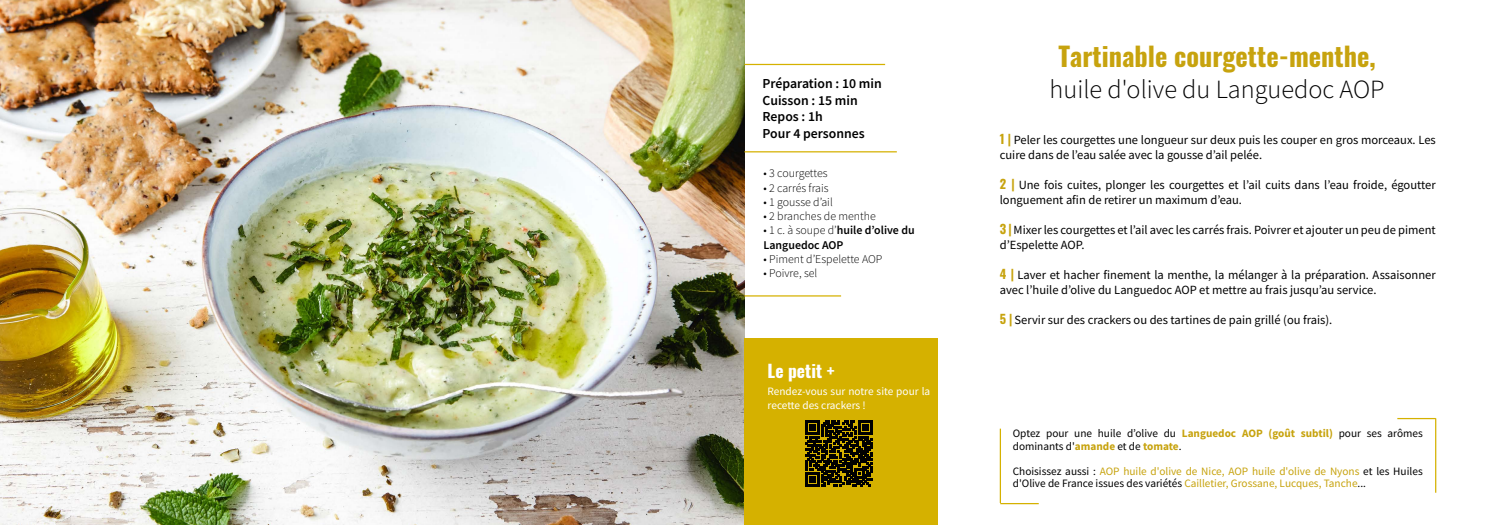
<style>
.page{position:relative;width:1489px;height:525px;background:#fff}
.page>*{position:absolute;margin:0;border:0;box-sizing:border-box;transform-origin:0 0}
.t1{font:26.25px "Oswald";color:#c7a30e}
.t2{font:300 26.25px "Source Sans Pro";color:#000}
.t3{font:17.5px "Oswald";color:#fff}
.t4{font:600 13.75px/16.5px "Source Sans Pro";color:#000}
.t5{font:12.5px/15px "Source Sans Pro";color:#000}
.t6{font:300 11.88px "Source Sans Pro";color:#000}
.t7{font:600 11.88px/14.2px "Source Sans Pro";color:#000}
.t8{font:11.25px/12.5px "Source Sans Pro";color:#c7a30e}
.t9{font:11.25px/12.5px "Source Sans Pro";color:#000}
.t10{font:11.25px/13.5px "Source Sans Pro";color:#fff}
.s1{font-weight:300}
.s2{font-family:"Oswald";color:#c7a30e}
.s3{font-weight:700;color:#c7a30e}
.s4{color:#000}
</style>
<div class="page">
<img style="left:0;top:0;width:744px;height:524px">
<hr style="left:999px;top:428px;width:1px;height:74px;background:#d5b100">
<hr style="left:1000px;top:502px;width:38px;height:2px;background:#d5b100">
<hr style="left:1434px;top:418px;width:2px;height:74px;background:#d5b100">
<hr style="left:1397px;top:417px;width:38px;height:2px;background:#d5b100">
<hr style="left:744px;top:64px;width:141px;height:1px;background:#d5b100">
<hr style="left:744px;top:151px;width:152px;height:1px;background:#d5b100">
<hr style="left:744px;top:295px;width:97px;height:1px;background:#d5b100">
<div style="left:744px;top:338px;width:193px;height:186px;background:#d5b100"></div>
<svg style="left:805px;top:420px;width:67px;height:66px"></svg>
<p class="t4" style="left:762px;top:75px;width:121px">Préparation : 10 min<br>Cuisson : 15 min<br>Repos : 1h<br>Pour 4 personnes</p>
<p class="t6" style="left:763px;top:166px;width:66px">• 3 courgettes</p>
<p class="t6" style="left:763px;top:180px;width:67px">• 2 carrés frais</p>
<p class="t6" style="left:763px;top:194px;width:71px">• 1 gousse d’ail</p>
<p class="t6" style="left:763px;top:209px;width:114px">• 2 branches de menthe</p>
<p class="t7" style="left:763px;top:223px;width:153px"><span class="s1">• 1 c. à soupe d’</span>huile d’olive du<br>Languedoc AOP</p>
<p class="t6" style="left:763px;top:251px;width:120px">• Piment d’Espelette AOP</p>
<p class="t6" style="left:763px;top:266px;width:55px">• Poivre, sel</p>
<h2 class="t3" style="left:767px;top:355px;width:68px">Le petit +</h2>
<p class="t10" style="left:767px;top:384px;width:164px">Rendez-vous sur notre site pour la recette des crackers !</p>
<h1 class="t1" style="left:1058px;top:33px;width:318px">Tartinable courgette-menthe,</h1>
<h1 class="t2" style="left:1049px;top:73px;width:336px">huile d'olive du Languedoc AOP</h1>
<p class="t5" style="left:999px;top:132px;width:437px"><span class="s2">1 |</span> Peler les courgettes une longueur sur deux puis les couper en gros morceaux. Les cuire dans de l’eau salée avec la gousse d’ail pelée.</p>
<p class="t5" style="left:999px;top:177px;width:437px"><span class="s2">2 |</span> Une fois cuites, plonger les courgettes et l’ail cuits dans l’eau froide, égoutter longuement afin de retirer un maximum d’eau.</p>
<p class="t5" style="left:999px;top:222px;width:437px"><span class="s2">3 |</span>Mixer les courgettes et l’ail avec les carrés frais. Poivrer et ajouter un peu de piment d’Espelette AOP.</p>
<p class="t5" style="left:999px;top:267px;width:437px"><span class="s2">4 |</span> Laver et hacher finement la menthe, la mélanger à la préparation. Assaisonner avec l’huile d’olive du Languedoc AOP et mettre au frais jusqu’au service.</p>
<p class="t5" style="left:999px;top:312px;width:334px"><span class="s2">5 |</span> Servir sur des crackers ou des tartines de pain grillé (ou frais).</p>
<p class="t9" style="left:1012px;top:427px;width:411px">Optez pour une huile d’olive du <span class="s3">Languedoc AOP (goût subtil)</span> pour ses arômes dominants d'<span class="s3">amande</span> et de <span class="s3">tomate</span>.</p>
<p class="t8" style="left:1012px;top:464px;width:411px"><span class="s4">Choisissez aussi :</span> AOP huile d'olive de Nice, AOP huile d'olive de Nyons <span class="s4">et les Huiles d'Olive de France issues des variétés</span> Cailletier, Grossane, Lucques, Tanche<span class="s4">...</span></p>
</div>
